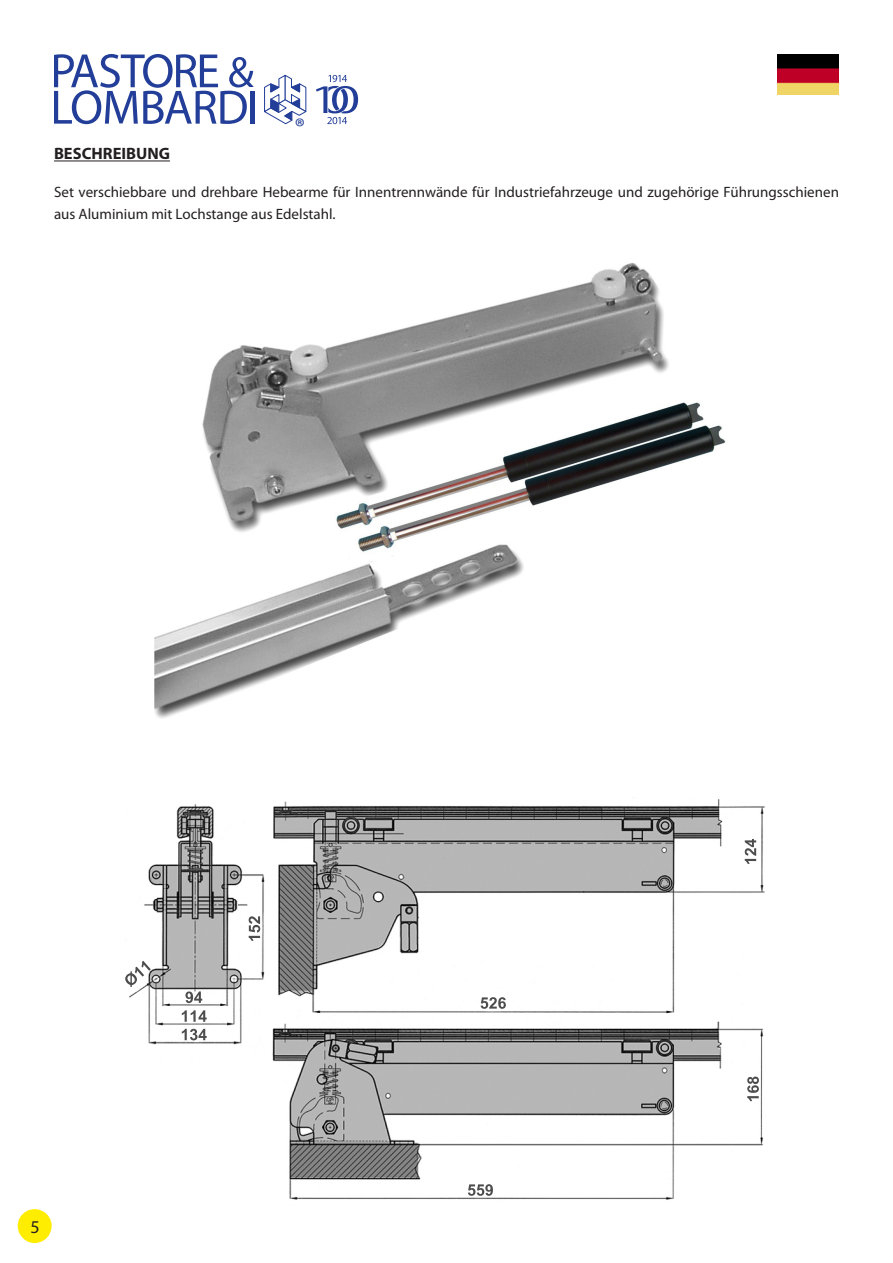
<style>
.page{position:relative;width:893px;height:1263px;background:#fff}
.page>*{position:absolute;margin:0;border:0;box-sizing:border-box;transform-origin:0 0}
.t1{font:24.3px "Myriad Pro";color:#233e98}
.t2{font:18px "Myriad Pro";color:#231f20}
.t3{font:700 16.5px "Myriad Pro";color:#231f20}
.t4{font:15px/21.6px "Myriad Pro";color:#231f20}
</style>
<div class="page">
<svg style="left:54px;top:54px;width:200px;height:70px"></svg>
<hr style="left:250px;top:91px;width:4px;height:33px;background:#233e98">
<svg style="left:264px;top:74px;width:43px;height:51px"></svg>
<svg style="left:316px;top:75px;width:42px;height:49px"></svg>
<hr style="left:54px;top:161px;width:116px;height:1px;background:#231f20">
<img style="left:777px;top:54px;width:62px;height:40px">
<svg style="left:18px;top:1209px;width:34px;height:34px"></svg>
<img style="left:154px;top:263px;width:572px;height:455px">
<img style="left:125px;top:797px;width:640px;height:403px">
<h1 class="t1" style="left:295px;top:112px;width:12px">®</h1>
<p class="t3" style="left:54px;top:143px;width:118px">BESCHREIBUNG</p>
<p class="t4" style="left:54px;top:181px;width:786px">Set verschiebbare und drehbare Hebearme für Innentrennwände für Industriefahrzeuge und zugehörige Führungsschienen aus Aluminium mit Lochstange aus Edelstahl.</p>
<p class="t2" style="left:31px;top:1216px;width:11px">5</p>
</div>
